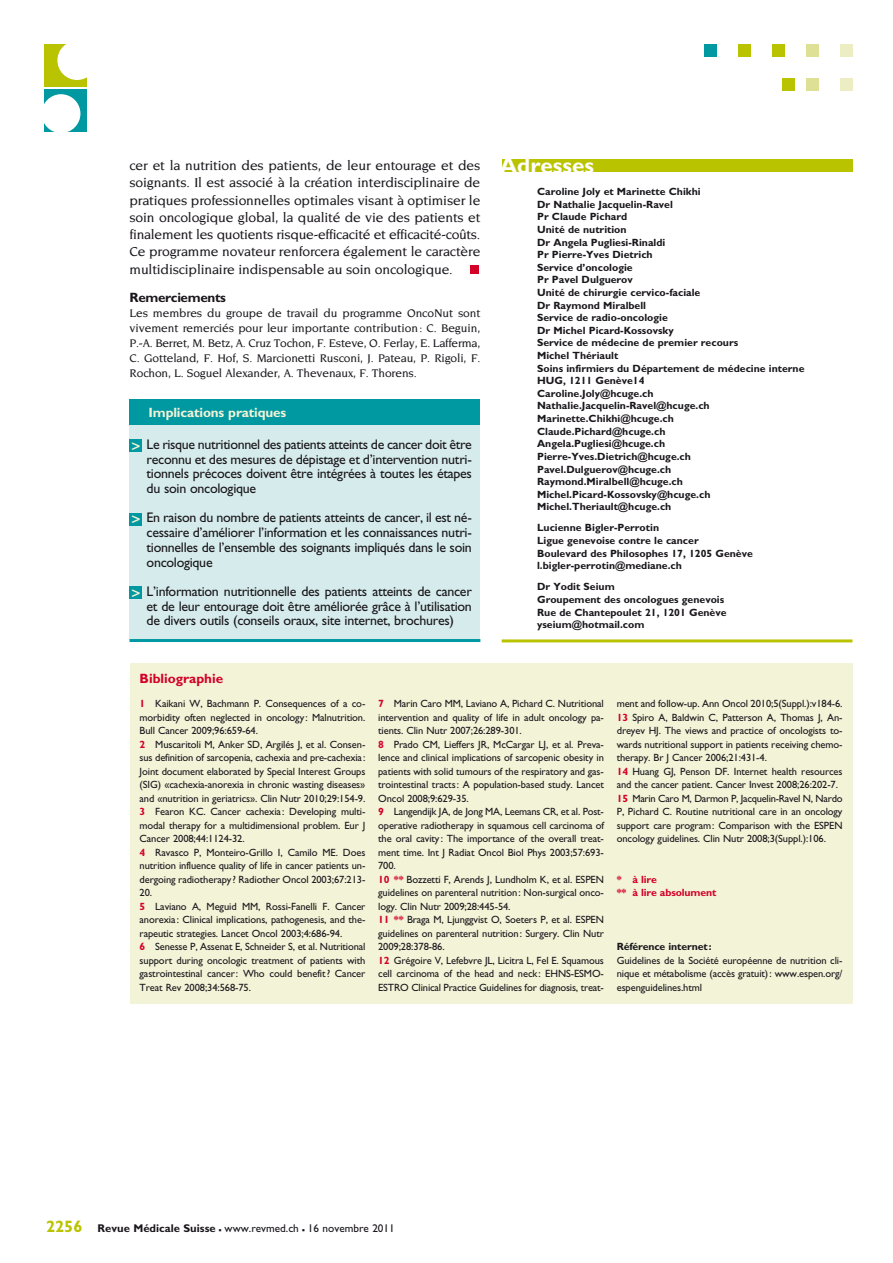
<style>
.page{position:relative;width:893px;height:1263px;background:#fff}
.page>*{position:absolute;margin:0;border:0;box-sizing:border-box;transform-origin:0 0}
.t1{font:700 22.5px "Gill Sans";color:#fff}
.t2{font:13.95px/14.7px "Gill Sans";letter-spacing:-.02em;color:#1a171c;text-align:justify}
.t3{font:500 13.95px/17.2px "Novarese";letter-spacing:-.01em;color:#1a171c;text-align:justify}
.t4{font:700 13.5px "Gill Sans";letter-spacing:-.01em;color:#f2f3d7}
.t5{font:700 13.5px "Gill Sans";letter-spacing:-.025em;color:#1a171c}
.t6{font:700 13.5px "Gill Sans";color:#d40028}
.t7{font:500 12px/15px "Novarese";letter-spacing:-.01em;color:#1a171c;text-align:justify}
.t8{font:11.25px "Gill Sans";color:#1a171c}
.t9{font:10.5px/13.5px "Gill Sans";letter-spacing:-.01em;color:#1a171c}
.t10{font:700 10.5px/12.6px "Gill Sans";color:#1a171c}
.t11{font:700 10.5px/13.5px "Gill Sans";letter-spacing:-.01em;color:#d40028}
.s1{font-family:"Insignia";font-size:15px;color:#f2f3d7}
.s2{font-weight:700;color:#d40028}
.s3{font-weight:700}
.s4{font-weight:700;font-size:16.5px;color:#bac300}
.s5{font-weight:700;font-size:16.5px}
</style>
<div class="page">
<div style="left:840px;top:45px;width:12px;height:12px;background:#ecedc3"></div>
<div style="left:806px;top:45px;width:12px;height:12px;background:#dee096"></div>
<div style="left:772px;top:45px;width:12px;height:12px;background:#bac300"></div>
<div style="left:738px;top:45px;width:12px;height:12px;background:#bac300"></div>
<div style="left:704px;top:45px;width:12px;height:12px;background:#0098a1"></div>
<div style="left:840px;top:79px;width:12px;height:12px;background:#ecedc3"></div>
<div style="left:806px;top:79px;width:12px;height:12px;background:#dee096"></div>
<div style="left:782px;top:79px;width:13px;height:12px;background:#bac300"></div>
<div style="left:470px;top:265px;width:9px;height:8px;background:#d40028"></div>
<div style="left:45px;top:45px;width:42px;height:42px;background:#bac300"></div>
<div style="left:57px;top:41px;width:40px;height:39px;background:#fff;border-radius:50%"></div>
<div style="left:45px;top:89px;width:42px;height:43px;background:#0098a1"></div>
<div style="left:42px;top:94px;width:38px;height:39px;background:#fff;border-radius:50%"></div>
<div style="left:502px;top:159px;width:350px;height:13px;background:#bac300"></div>
<hr style="left:502px;top:639px;width:350px;height:3px;background:#bac300">
<div style="left:130px;top:663px;width:722px;height:341px;background:#f2f3d7"></div>
<div style="left:130px;top:424px;width:350px;height:216px;background:#d6ecec"></div>
<div style="left:130px;top:399px;width:350px;height:25px;background:#0098a1"></div>
<hr style="left:130px;top:639px;width:350px;height:3px;background:#0098a1">
<div style="left:130px;top:439px;width:12px;height:13px;background:#0098a1"></div>
<div style="left:130px;top:513px;width:12px;height:13px;background:#0098a1"></div>
<div style="left:130px;top:586px;width:12px;height:13px;background:#0098a1"></div>
<p class="t3" style="left:130px;top:157px;width:352px">cer et la nutrition des patients, de leur entourage et des soignants. Il est associé à la création interdisciplinaire de pratiques professionnelles optimales visant à optimiser le soin oncologique global, la qualité de vie des patients et finalement les quotients risque-efficacité et efficacité-coûts.<br>Ce programme novateur renforcera également le caractère multidisciplinaire indispensable au soin oncologique.</p>
<p class="t5" style="left:130px;top:289px;width:98px">Remerciements</p>
<p class="t7" style="left:130px;top:305px;width:352px">Les membres du groupe de travail du programme OncoNut sont vivement remerciés pour leur importante contribution: C. Beguin, P.-A. Berret, M. Betz, A. Cruz Tochon, F. Esteve, O. Ferlay, E. Lafferma, C. Gotteland, F. Hof, S. Marcionetti Rusconi, J. Pateau, P. Rigoli, F.<br>Rochon, L. Soguel Alexander, A. Thevenaux, F. Thorens.</p>
<p class="t4" style="left:149px;top:404px;width:139px">Implications pratiques</p>
<p class="t2" style="left:147px;top:437px;width:327px;text-indent:-15px"><span class="s1">&gt;</span> Le risque nutritionnel des patients atteints de cancer doit être reconnu et des mesures de dépistage et d’intervention nutri&shy;tionnels précoces doivent être intégrées à toutes les étapes du soin oncologique</p>
<p class="t2" style="left:147px;top:510px;width:327px;text-indent:-15px"><span class="s1">&gt;</span> En raison du nombre de patients atteints de cancer, il est né&shy;cessaire d’améliorer l’information et les connaissances nutri&shy;tionnelles de l’ensemble des soignants impliqués dans le soin oncologique</p>
<p class="t2" style="left:147px;top:584px;width:327px;text-indent:-15px"><span class="s1">&gt;</span> L’information nutritionnelle des patients atteints de cancer et de leur entourage doit être améliorée grâce à l’utilisation de divers outils (conseils oraux, site internet, brochures)</p>
<p class="t6" style="left:140px;top:670px;width:85px">Bibliographie</p>
<p class="t1" style="left:500px;top:153px;width:96px">Adresses</p>
<p class="t10" style="left:537px;top:185px;width:269px">Caroline Joly et Marinette Chikhi<br>Dr Nathalie Jacquelin-Ravel<br>Pr Claude Pichard<br>Unité de nutrition<br>Dr Angela Pugliesi-Rinaldi<br>Pr Pierre-Yves Dietrich<br>Service d’oncologie<br>Pr Pavel Dulguerov<br>Unité de chirurgie cervico-faciale<br>Dr Raymond Miralbell<br>Service de radio-oncologie<br>Dr Michel Picard-Kossovsky<br>Service de médecine de premier recours<br>Michel Thériault<br>Soins infirmiers du Département de médecine interne<br>HUG, 1211 Genève14<br>Caroline.Joly@hcuge.ch<br>Nathalie.Jacquelin-Ravel@hcuge.ch<br>Marinette.Chikhi@hcuge.ch<br>Claude.Pichard@hcuge.ch<br>Angela.Pugliesi@hcuge.ch<br>Pierre-Yves.Dietrich@hcuge.ch<br>Pavel.Dulguerov@hcuge.ch<br>Raymond.Miralbell@hcuge.ch<br>Michel.Picard-Kossovsky@hcuge.ch<br>Michel.Theriault@hcuge.ch</p>
<p class="t10" style="left:537px;top:521px;width:217px">Lucienne Bigler-Perrotin<br>Ligue genevoise contre le cancer<br>Boulevard des Philosophes 17, 1205 Genève l.bigler-perrotin@mediane.ch</p>
<p class="t10" style="left:537px;top:580px;width:191px">Dr Yodit Seium<br>Groupement des oncologues genevois<br>Rue de Chantepoulet 21, 1201 Genève yseium@hotmail.com</p>
<p class="t9" style="left:140px;top:697px;width:227px"><span class="s2">1</span> Kaikani W, Bachmann P. Consequences of a co&shy;morbidity often neglected in oncology: Malnutrition.<br>Bull Cancer 2009;96:659-64.<br><span class="s2">2</span> Muscaritoli M, Anker SD, Argilés J, et al. Consen&shy;sus definition of sarcopenia, cachexia and pre-cachexia:<br>Joint document elaborated by Special Interest Groups (SIG) «cachexia-anorexia in chronic wasting diseases» and «nutrition in geriatrics». Clin Nutr 2010;29:154-9.<br><span class="s2">3</span> Fearon KC. Cancer cachexia: Developing multi&shy;modal therapy for a multidimensional problem. Eur J Cancer 2008;44:1124-32.<br><span class="s2">4</span> Ravasco P, Monteiro-Grillo I, Camilo ME. Does nutrition influence quality of life in cancer patients un&shy;dergoing radiotherapy? Radiother Oncol 2003;67:213- 20.<br><span class="s2">5</span> Laviano A, Meguid MM, Rossi-Fanelli F. Cancer anorexia: Clinical implications, pathogenesis, and the&shy;rapeutic strategies. Lancet Oncol 2003;4:686-94.<br><span class="s2">6</span> Senesse P, Assenat E, Schneider S, et al. Nutritional support during oncologic treatment of patients with gastrointestinal cancer: Who could benefit? Cancer Treat Rev 2008;34:568-75.</p>
<p class="t9" style="left:378px;top:697px;width:227px"><span class="s2">7</span> Marin Caro MM, Laviano A, Pichard C. Nutritional intervention and quality of life in adult oncology pa&shy;tients. Clin Nutr 2007;26:289-301.<br><span class="s2">8</span> Prado CM, Lieffers JR, McCargar LJ, et al. Preva&shy;lence and clinical implications of sarcopenic obesity in patients with solid tumours of the respiratory and gas&shy;trointestinal tracts: A population-based study. Lancet Oncol 2008;9:629-35.<br><span class="s2">9</span> Langendijk JA, de Jong MA, Leemans CR, et al. Post&shy;operative radiotherapy in squamous cell carcinoma of the oral cavity: The importance of the overall treat&shy;ment time. Int J Radiat Oncol Biol Phys 2003;57:693- 700.<br><span class="s2">10 **</span> Bozzetti F, Arends J, Lundholm K, et al. ESPEN guidelines on parenteral nutrition: Non-surgical onco&shy;logy. Clin Nutr 2009;28:445-54.<br><span class="s2">11 **</span> Braga M, Ljunggvist O, Soeters P, et al. ESPEN guidelines on parenteral nutrition: Surgery. Clin Nutr 2009;28:378-86.<br><span class="s2">12</span> Grégoire V, Lefebvre JL, Licitra L, Fel E. Squamous cell carcinoma of the head and neck: EHNS-ESMO-ESTRO Clinical Practice Guidelines for diagnosis, treat-</p>
<p class="t9" style="left:617px;top:697px;width:227px">ment and follow-up. Ann Oncol 2010;5(Suppl.):v184-6.<br><span class="s2">13</span> Spiro A, Baldwin C, Patterson A, Thomas J, An&shy;dreyev HJ. The views and practice of oncologists to&shy;wards nutritional support in patients receiving chemo&shy;therapy. Br J Cancer 2006;21:431-4.<br><span class="s2">14</span> Huang GJ, Penson DF. Internet health resources and the cancer patient. Cancer Invest 2008;26:202-7.<br><span class="s2">15</span> Marin Caro M, Darmon P, Jacquelin-Ravel N, Nardo P, Pichard C. Routine nutritional care in an oncology support care program: Comparison with the ESPEN oncology guidelines. Clin Nutr 2008;3(Suppl.):106.</p>
<p class="t11" style="left:617px;top:872px;width:101px">* à lire<br>** à lire absolument</p>
<p class="t9" style="left:617px;top:940px;width:227px"><span class="s3">Référence internet :<br></span>Guidelines de la Société européenne de nutrition cli&shy;nique et métabolisme (accès gratuit): www.espen.org/ espenguidelines.html</p>
<p class="t8" style="left:46px;top:1222px;width:350px"><span class="s4">2256</span> <span class="s3">Revue Médicale Suisse</span> <span class="s5">–</span> www.revmed.ch <span class="s5">–</span> 16 novembre 2011</p>
</div>
